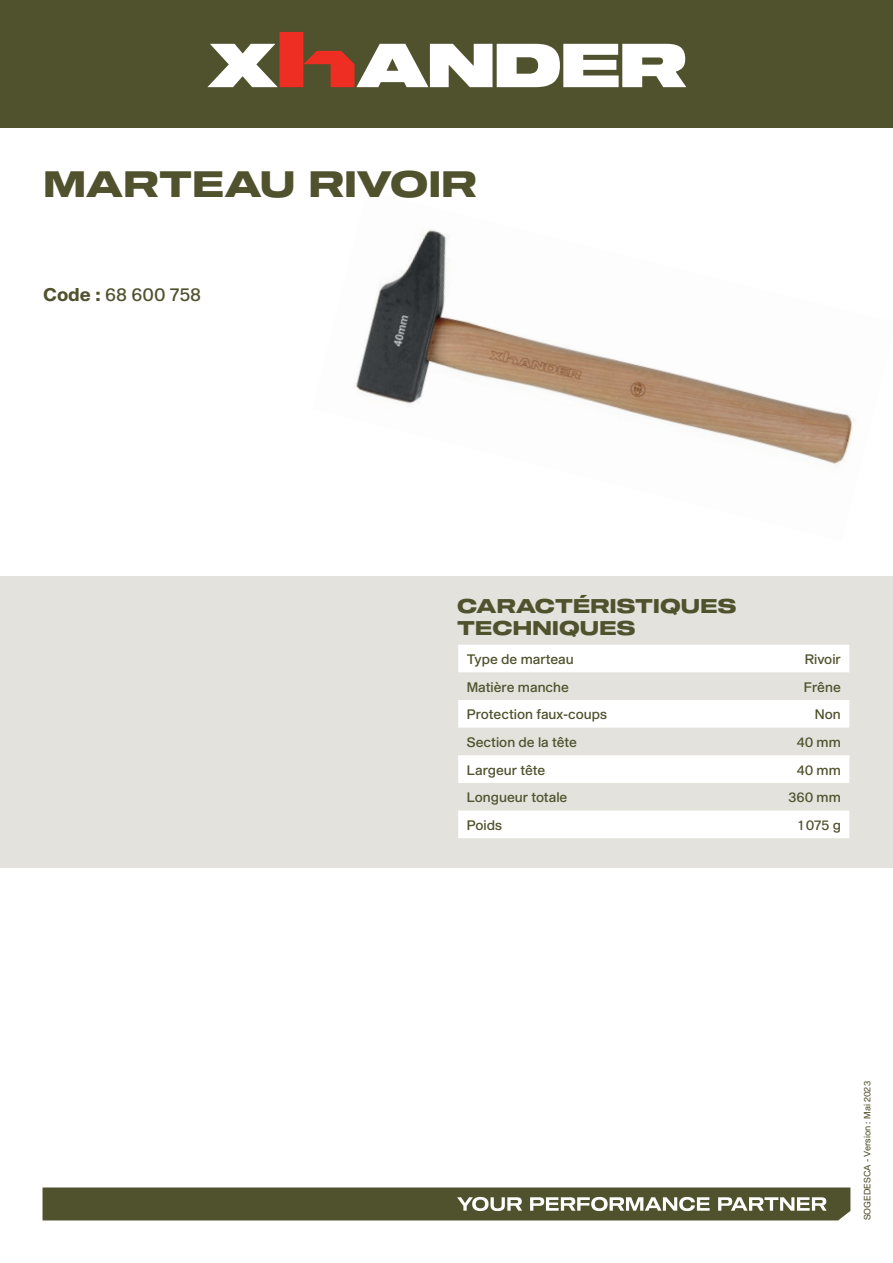
<style>
.page{position:relative;width:893px;height:1263px;background:#fff}
.page>*{position:absolute;margin:0;border:0;box-sizing:border-box;transform-origin:0 0}
.t1{font:36px "Shapiro 75 Heavy Extd";letter-spacing:.01em;color:#50512d}
.t2{font:19.5px/22.5px "Shapiro 75 Heavy Extd";letter-spacing:.01em;color:#50512d}
.t3{font:18px "Shapiro 55 Middle";color:#50512d}
.t4{font:13.5px "Shapiro 55 Middle";color:#50512d}
.t5{font:9px "Shapiro 45 Welter";color:#50512d}
.s1{font-family:"Shapiro 75";font-weight:800}
</style>
<div class="page">
<svg style="left:43px;top:1187px;width:807px;height:33px;background:#636444"></svg>
<div style="left:0;top:0;width:893px;height:128px;background:#50512d"></div>
<svg style="left:207px;top:32px;width:479px;height:55px"></svg>
<img style="left:355px;top:229px;width:500px;height:235px">
<div style="left:0;top:577px;width:893px;height:291px;background:#e3e2dc"></div>
<div style="left:458px;top:645px;width:391px;height:27px;background:#fff"></div>
<svg style="left:458px;top:700px;width:391px;height:138px;fill:#fff"></svg>
<h1 class="t1" style="left:43px;top:159px;width:435px">MARTEAU RIVOIR</h1>
<h3 class="t3" style="left:43px;top:281px;width:160px"><span class="s1">Code :</span> 68 600 758</h3>
<h2 class="t2" style="left:457px;top:595px;width:281px">CARACTÉRISTIQUES<br>TECHNIQUES</h2>
<p class="t4" style="left:467px;top:650px;width:109px">Type de marteau</p>
<p class="t4" style="left:805px;top:650px;width:38px">Rivoir</p>
<p class="t4" style="left:467px;top:677px;width:104px">Matière manche</p>
<p class="t4" style="left:804px;top:677px;width:39px">Frêne</p>
<p class="t4" style="left:467px;top:705px;width:142px">Protection faux-coups</p>
<p class="t4" style="left:815px;top:705px;width:27px">Non</p>
<p class="t4" style="left:467px;top:732px;width:112px">Section de la tête</p>
<p class="t4" style="left:797px;top:732px;width:46px">40 mm</p>
<p class="t4" style="left:467px;top:760px;width:80px">Largeur tête</p>
<p class="t4" style="left:797px;top:760px;width:46px">40 mm</p>
<p class="t4" style="left:467px;top:788px;width:102px">Longueur totale</p>
<p class="t4" style="left:788px;top:788px;width:54px">360 mm</p>
<p class="t4" style="left:467px;top:815px;width:37px">Poids</p>
<p class="t4" style="left:798px;top:815px;width:44px">1 075 g</p>
<p class="t5" style="left:861px;top:1220px;width:141px;rotate:-90deg">SOGEDESCA - Version : Mai 2023</p>
</div>
